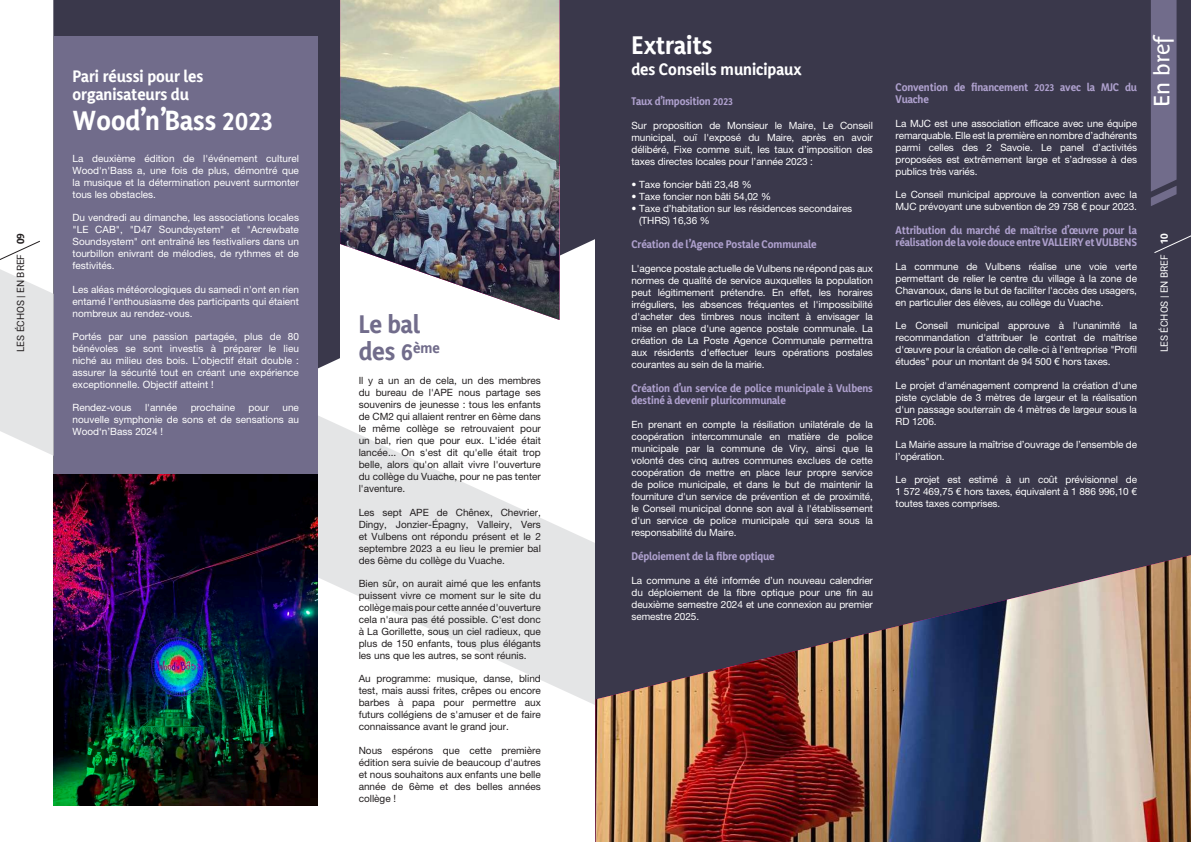
<style>
.page{position:relative;width:1191px;height:842px;background:#fff}
.page>*{position:absolute;margin:0;border:0;box-sizing:border-box;transform-origin:0 0}
.t1{font:200 25px "Yaldevi";color:#fff}
.t2{font:200 23px/27.6px "Yaldevi";color:#716c8b}
.t3{font:200 23px "Yaldevi";color:#fff}
.t4{font:22px "Parisine Plus Std";color:#fff}
.t5{font:200 15px/18px "Yaldevi";color:#fff}
.t6{font:10px/12px "Helvetica Neue LT Pro";letter-spacing:-.01em;color:#fff;text-align:justify}
.t7{font:10px/12px "Helvetica Neue LT Pro";color:#231f20;text-align:justify}
.t8{font:200 10px/12px "Yaldevi";letter-spacing:-.01em;color:#aea0cd}
.t9{font:10px "Roboto";color:#fff}
.t10{font:10px "Roboto";color:#231f20}
.s1{font-family:"Parisine Plus Std";font-weight:700}
</style>
<div class="page">
<div style="left:53px;top:0;width:542px;height:238px;background:#3a384b"></div>
<svg style="left:0;top:238px;width:595px;height:467px"></svg>
<div style="left:54px;top:36px;width:263px;height:443px;background:#716c8b"></div>
<img style="left:54px;top:475px;width:263px;height:331px">
<div style="left:340px;top:166px;width:219px;height:237px;background:#fff"></div>
<img style="left:340px;top:0;width:219px;height:320px">
<div style="left:595px;top:0;width:596px;height:842px;background:#3a384b"></div>
<div style="left:1151px;top:0;width:25px;height:206px;background:#716c8b"></div>
<svg style="left:1154px;top:235px;width:37px;height:18px"></svg>
<img style="left:595px;top:555px;width:596px;height:287px">
<svg style="left:0;top:241px;width:41px;height:28px"></svg>
<p class="t10" style="left:14px;top:352px;width:120px;rotate:-90deg">LES ÉCHOS | EN BREF <span class="s1">09</span></p>
<h3 class="t5" style="left:72px;top:67px;width:132px">Pari réussi pour les organisateurs du</h3>
<h1 class="t1" style="left:72px;top:103px;width:202px">Wood’n’Bass 2023</h1>
<p class="t6" style="left:72px;top:152px;width:228px">La deuxième édition de l'événement culturel Wood'n'Bass a, une fois de plus, démontré que la musique et la détermination peuvent surmonter tous les obstacles.</p>
<p class="t6" style="left:72px;top:212px;width:228px">Du vendredi au dimanche, les associations locales "LE CAB", "D47 Soundsystem" et "Acrewbate Soundsystem" ont entraîné les festivaliers dans un tourbillon enivrant de mélodies, de rythmes et de festivités.</p>
<p class="t6" style="left:72px;top:283px;width:228px">Les aléas météorologiques du samedi n'ont en rien entamé l'enthousiasme des participants qui étaient nombreux au rendez-vous.</p>
<p class="t6" style="left:72px;top:330px;width:228px">Portés par une passion partagée, plus de 80 bénévoles se sont investis à préparer le lieu niché au milieu des bois. L’objectif était double : assurer la sécurité tout en créant une expérience exceptionnelle. Objectif atteint !</p>
<p class="t6" style="left:72px;top:402px;width:61px">Rendez-vous</p>
<p class="t6" style="left:145px;top:402px;width:34px">l'année</p>
<p class="t6" style="left:191px;top:402px;width:46px">prochaine</p>
<p class="t6" style="left:248px;top:402px;width:22px">pour</p>
<p class="t6" style="left:72px;top:402px;width:228px;text-indent:210px">une nouvelle symphonie de sons et de sensations au Wood‘n’Bass 2024 !</p>
<h2 class="t2" style="left:359px;top:310px;width:83px">Le bal des 6<sup>ème</sup></h2>
<p class="t7" style="left:359px;top:375px;width:184px">Il y a un an de cela, un des membres du bureau de l'APE nous partage ses souvenirs de jeunesse : tous les enfants de CM2 qui allaient rentrer en 6ème dans le même collège se retrouvaient pour un bal, rien que pour eux. L'idée était lancée... On s'est dit qu'elle était trop belle, alors qu'on allait vivre l'ouverture du collège du Vuache, pour ne pas tenter l'aventure.</p>
<p class="t7" style="left:359px;top:506px;width:184px">Les sept APE de Chênex, Chevrier, Dingy, Jonzier-Épagny, Valleiry, Vers et Vulbens ont répondu présent et le 2 septembre 2023 a eu lieu le premier bal des 6ème du collège du Vuache.</p>
<p class="t7" style="left:359px;top:577px;width:184px">Bien sûr, on aurait aimé que les enfants puissent vivre ce moment sur le site du collège mais pour cette année d'ouverture cela n'aura pas été possible. C'est donc à La Gorillette, sous un ciel radieux, que plus de 150 enfants, tous plus élégants les uns que les autres, se sont réunis.</p>
<p class="t7" style="left:359px;top:673px;width:184px">Au programme: musique, danse, blind test, mais aussi frites, crêpes ou encore barbes à papa pour permettre aux futurs collégiens de s'amuser et de faire connaissance avant le grand jour.</p>
<p class="t7" style="left:359px;top:744px;width:184px">Nous espérons que cette première édition sera suivie de beaucoup d'autres et nous souhaitons aux enfants une belle année de 6ème et des belles années collège !</p>
<h2 class="t3" style="left:631px;top:29px;width:82px">Extraits</h2>
<h3 class="t5" style="left:631px;top:61px;width:171px">des Conseils municipaux</h3>
<p class="t8" style="left:631px;top:95px;width:103px">Taux d’imposition 2023</p>
<p class="t6" style="left:631px;top:119px;width:243px">Sur proposition de Monsieur le Maire, Le Conseil municipal, ouï l'exposé du Maire, après en avoir délibéré, Fixe comme suit, les taux d’imposition des taxes directes locales pour l’année 2023 :</p>
<p class="t6" style="left:631px;top:179px;width:122px">• Taxe foncier bâti 23,48 %</p>
<p class="t6" style="left:631px;top:191px;width:141px">• Taxe foncier non bâti 54,02 %</p>
<p class="t6" style="left:639px;top:203px;width:215px;text-indent:-8px">• Taxe d’habitation sur les résidences secondaires (THRS) 16,36 %</p>
<p class="t8" style="left:631px;top:238px;width:187px">Création de l’Agence Postale Communale</p>
<p class="t6" style="left:631px;top:263px;width:243px">L'agence postale actuelle de Vulbens ne répond pas aux normes de qualité de service auxquelles la population peut légitimement prétendre. En effet, les horaires irréguliers, les absences fréquentes et l'impossibilité d'acheter des timbres nous incitent à envisager la mise en place d'une agence postale communale. La création de La Poste Agence Communale permettra aux résidents d'effectuer leurs opérations postales courantes au sein de la mairie.</p>
<p class="t8" style="left:631px;top:382px;width:243px">Création d’un service de police municipale à Vulbens destiné à devenir pluricommunale</p>
<p class="t6" style="left:631px;top:419px;width:243px">En prenant en compte la résiliation unilatérale de la coopération intercommunale en matière de police municipale par la commune de Viry, ainsi que la volonté des cinq autres communes exclues de cette coopération de mettre en place leur propre service de police municipale, et dans le but de maintenir la fourniture d'un service de prévention et de proximité, le Conseil municipal donne son aval à l'établissement d'un service de police municipale qui sera sous la responsabilité du Maire.</p>
<p class="t8" style="left:631px;top:550px;width:145px">Déploiement de la fibre optique</p>
<p class="t6" style="left:631px;top:575px;width:243px">La commune a été informée d’un nouveau calendrier du déploiement de la fibre optique pour une fin au deuxième semestre 2024 et une connexion au premier semestre 2025.</p>
<p class="t8" style="left:895px;top:81px;width:243px">Convention de financement 2023 avec la MJC du<br>Vuache</p>
<p class="t6" style="left:895px;top:117px;width:243px">La MJC est une association efficace avec une équipe remarquable. Elle est la première en nombre d’adhérents parmi celles des 2 Savoie. Le panel d’activités proposées est extrêmement large et s’adresse à des publics très variés.</p>
<p class="t6" style="left:895px;top:188px;width:243px">Le Conseil municipal approuve la convention avec la<br>MJC prévoyant une subvention de 29 758 € pour 2023.</p>
<p class="t8" style="left:895px;top:224px;width:243px">Attribution du marché de maîtrise d’œuvre pour la réalisation de la voie douce entre VALLEIRY et VULBENS</p>
<p class="t6" style="left:895px;top:260px;width:243px">La commune de Vulbens réalise une voie verte permettant de relier le centre du village à la zone de Chavanoux, dans le but de faciliter l'accès des usagers, en particulier des élèves, au collège du Vuache.</p>
<p class="t6" style="left:895px;top:320px;width:243px">Le Conseil municipal approuve à l'unanimité la recommandation d'attribuer le contrat de maîtrise d'œuvre pour la création de celle-ci à l'entreprise "Profil études" pour un montant de 94 500 € hors taxes.</p>
<p class="t6" style="left:895px;top:379px;width:243px">Le projet d'aménagement comprend la création d'une piste cyclable de 3 mètres de largeur et la réalisation d'un passage souterrain de 4 mètres de largeur sous la RD 1206.</p>
<p class="t6" style="left:895px;top:438px;width:243px">La Mairie assure la maîtrise d’ouvrage de l’ensemble de l’opération.</p>
<p class="t6" style="left:895px;top:474px;width:243px">Le projet est estimé à un coût prévisionnel de 1 572 469,75 € hors taxes, équivalent à 1 886 996,10 € toutes taxes comprises.</p>
<h3 class="t4" style="left:1149px;top:107px;width:74px;rotate:-90deg">En bref</h3>
<p class="t9" style="left:1157px;top:352px;width:121px;rotate:-90deg">LES ÉCHOS | EN BREF <span class="s1">10</span></p>
</div>
